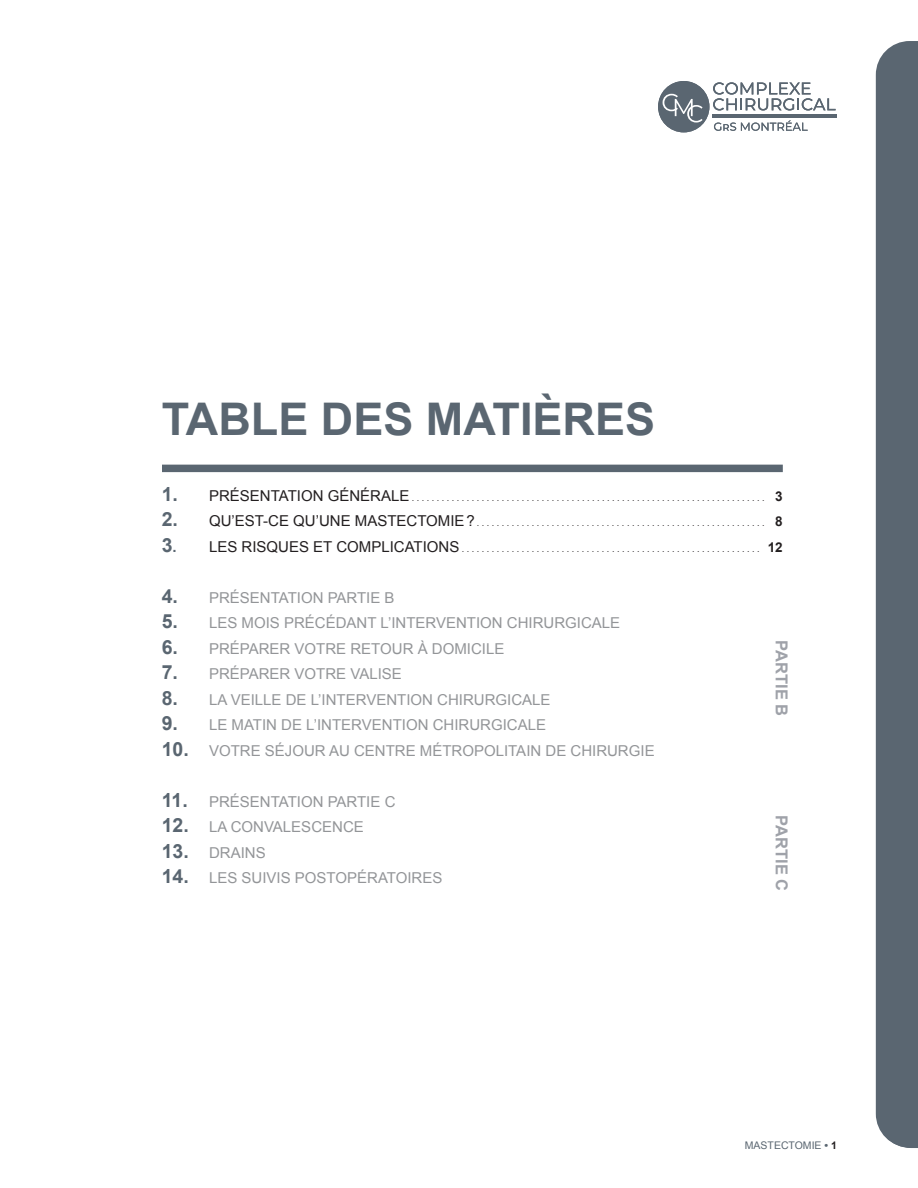
<style>
.page{position:relative;width:918px;height:1188px;background:#fff}
.page>*{position:absolute;margin:0;border:0;box-sizing:border-box;transform-origin:0 0}
.t1{font:700 45px "Arial";color:#5a6671}
.t2{font:700 16.5px "Arial";color:#9fa2a9}
.t3{font:15px "Arial";color:#939598}
.t4{font:10.5px "Arial";color:#5a6671}
.t5{font:9px "Arial";color:#231f20}
.s1{font-weight:700;font-size:19.5px;color:#5a6671}
.s2{font-size:15px}
.s3{font-weight:700;font-size:13.5px}
.s4{font-weight:700;font-size:15px;color:#5a6671}
.s5{font-weight:700}
.s6{font-weight:700;color:#231f20}
</style>
<div class="page">
<div style="left:658px;top:81px;width:51px;height:51px;background:#5a6671;border-radius:50%"></div>
<svg style="left:663px;top:94px;width:40px;height:29px"></svg>
<svg style="left:714px;top:120px;width:94px;height:11px"></svg>
<hr style="left:712px;top:115px;width:125px;height:3px;background:#5a6671">
<svg style="left:713px;top:82px;width:123px;height:29px"></svg>
<div style="left:162px;top:465px;width:621px;height:7px;background:#5a6671"></div>
<div style="left:876px;top:41px;width:42px;height:1107px;background:#5a6671"></div>
<h1 class="t1" style="left:162px;top:393px;width:495px">TABLE DES MATIÈRES</h1>
<p class="t5" style="left:162px;top:492px;width:622px"><span class="s1">1.</span> <span class="s2">PRÉSENTATION GÉNÉRALE</span> . . . . . . . . . . . . . . . . . . . . . . . . . . . . . . . . . . . . . . . . . . . . . . . . . . . . . . . . . . . . . . . . . . . . . . . <span class="s3">3</span></p>
<p class="t5" style="left:162px;top:518px;width:622px"><span class="s1">2.</span> <span class="s2">QU’EST-CE QU’UNE MASTECTOMIE?</span> . . . . . . . . . . . . . . . . . . . . . . . . . . . . . . . . . . . . . . . . . . . . . . . . . . . . . . . . . . <span class="s3">8</span></p>
<p class="t5" style="left:162px;top:543px;width:622px"><span class="s1">3</span><span class="s4">.</span> <span class="s2">LES RISQUES ET COMPLICATIONS</span> . . . . . . . . . . . . . . . . . . . . . . . . . . . . . . . . . . . . . . . . . . . . . . . . . . . . . . . . . . . . <span class="s3">12</span></p>
<p class="t3" style="left:162px;top:589px;width:234px"><span class="s1">4.</span> PRÉSENTATION PARTIE B</p>
<p class="t3" style="left:162px;top:614px;width:460px"><span class="s1">5.</span> LES MOIS PRÉCÉDANT L’INTERVENTION CHIRURGICALE</p>
<p class="t3" style="left:162px;top:640px;width:344px"><span class="s1">6.</span> PRÉPARER VOTRE RETOUR À DOMICILE</p>
<p class="t3" style="left:162px;top:665px;width:242px"><span class="s1">7.</span> PRÉPARER VOTRE VALISE</p>
<p class="t3" style="left:162px;top:691px;width:390px"><span class="s1">8.</span> LA VEILLE DE L’INTERVENTION CHIRURGICALE</p>
<p class="t3" style="left:162px;top:716px;width:386px"><span class="s1">9.</span> LE MATIN DE L’INTERVENTION CHIRURGICALE</p>
<p class="t3" style="left:162px;top:742px;width:494px"><span class="s1">10.</span> VOTRE SÉJOUR AU CENTRE MÉTROPOLITAIN DE CHIRURGIE</p>
<p class="t3" style="left:162px;top:793px;width:235px"><span class="s1">11.</span> PRÉSENTATION PARTIE C</p>
<p class="t3" style="left:162px;top:818px;width:204px"><span class="s1">12.</span> LA CONVALESCENCE</p>
<p class="t3" style="left:162px;top:844px;width:105px"><span class="s1">13.</span> DRAINS</p>
<p class="t3" style="left:162px;top:869px;width:282px"><span class="s1">14.</span> LES SUIVIS POSTOPÉRATOIRES</p>
<p class="t2" style="left:791px;top:640px;width:77px;rotate:90deg">PARTIE B</p>
<p class="t2" style="left:791px;top:815px;width:77px;rotate:90deg">PARTIE C</p>
<p class="t4" style="left:745px;top:1140px;width:94px">MASTECTOMIE <span class="s5">•</span> <span class="s6">1</span></p>
</div>
